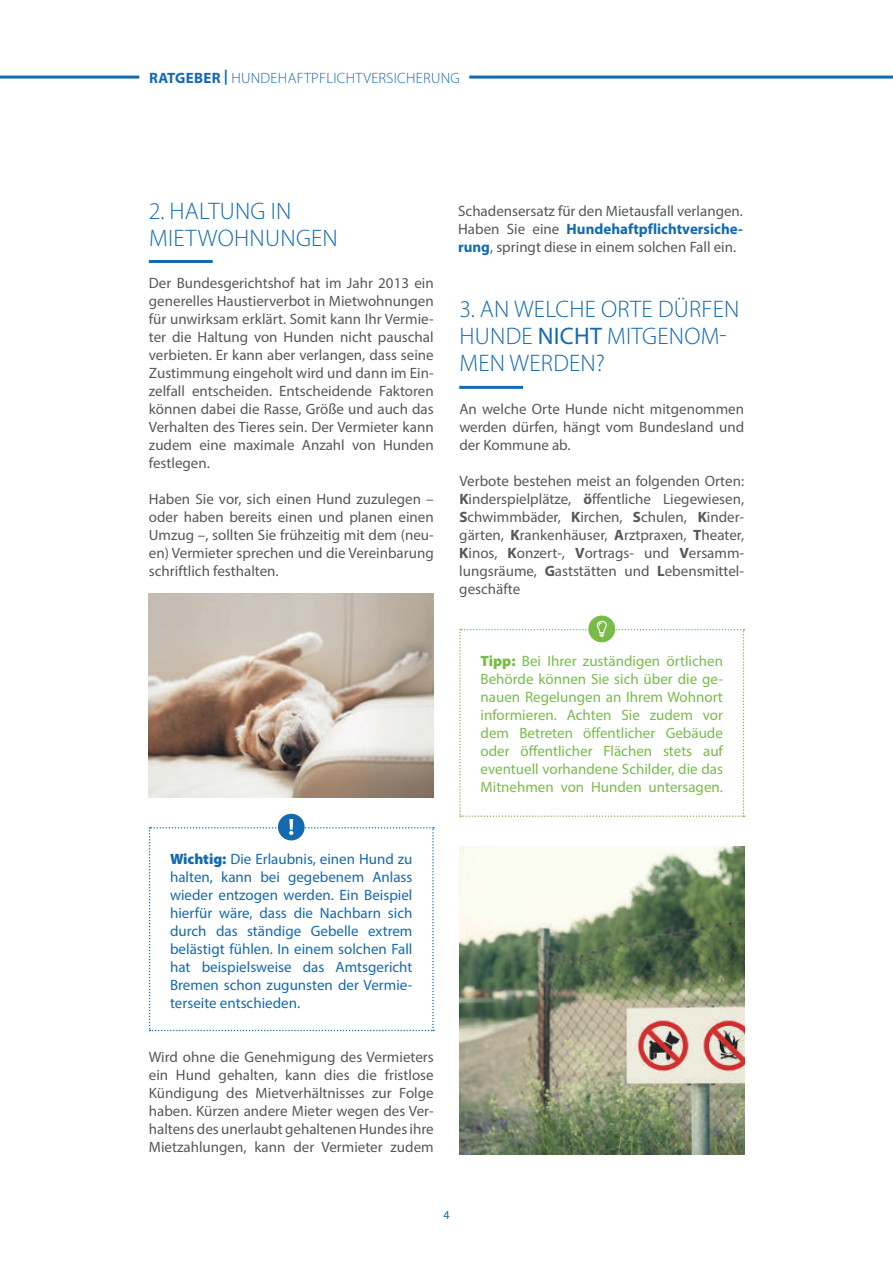
<style>
.page{position:relative;width:893px;height:1263px;background:#fff}
.page>*{position:absolute;margin:0;border:0;box-sizing:border-box;transform-origin:0 0}
.t1{font:300 24px/27px "Myriad Pro";letter-spacing:.01em;color:#136ab0}
.t2{font:15px/18px "Myriad Pro";color:#555859;text-align:justify}
.t3{font:15px/18px "Myriad Pro";color:#136ab0;text-align:justify}
.t4{font:15px/18px "Myriad Pro";color:#78bc48;text-align:justify}
.t5{font:300 15px "Myriad Pro";letter-spacing:.02em;color:#136ab0}
.t6{font:12px "Myriad Pro";color:#136ab0}
.s1{font-weight:700}
.s2{font-weight:700;color:#136ab0}
.s3{font-weight:400}
.s4{font-weight:900}
</style>
<div class="page">
<hr style="left:0;top:76px;width:139px;height:3px;background:#136ab0">
<hr style="left:469px;top:76px;width:424px;height:3px;background:#136ab0">
<img style="left:459px;top:846px;width:285px;height:309px">
<hr style="left:149px;top:260px;width:64px;height:3px;background:#136ab0">
<hr style="left:459px;top:386px;width:64px;height:3px;background:#136ab0">
<div style="left:278px;top:814px;width:27px;height:26px;background:#136ab0;border-radius:50%"></div>
<svg style="left:149px;top:819px;width:285px;height:212px"></svg>
<img style="left:149px;top:594px;width:285px;height:204px">
<svg style="left:588px;top:615px;width:27px;height:27px"></svg>
<svg style="left:459px;top:621px;width:285px;height:196px"></svg>
<p class="t5" style="left:149px;top:71px;width:312px"><span class="s1">RATGEBER |</span> HUNDEHAFTPFLICHTVERSICHERUNG</p>
<h1 class="t1" style="left:149px;top:199px;width:191px">2. HALTUNG IN<br>MIETWOHNUNGEN</h1>
<p class="t2" style="left:149px;top:274px;width:286px">Der Bundesgerichtshof hat im Jahr 2013 ein generelles Haustierverbot in Mietwohnungen für unwirksam erklärt. Somit kann Ihr Vermie&shy;ter die Haltung von Hunden nicht pauschal verbieten. Er kann aber verlangen, dass seine Zustimmung eingeholt wird und dann im Ein&shy;zelfall entscheiden. Entscheidende Faktoren können dabei die Rasse, Größe und auch das Verhalten des Tieres sein. Der Vermieter kann zudem eine maximale Anzahl von Hunden festlegen.</p>
<p class="t2" style="left:149px;top:490px;width:286px">Haben Sie vor, sich einen Hund zuzulegen – oder haben bereits einen und planen einen Umzug –, sollten Sie frühzeitig mit dem (neu&shy;en) Vermieter sprechen und die Vereinbarung schriftlich festhalten.</p>
<p class="t2" style="left:458px;top:202px;width:286px">Schadensersatz für den Mietausfall verlangen.<br>Haben Sie eine <span class="s2">Hundehaftpflichtversiche&shy;rung</span>, springt diese in einem solchen Fall ein.</p>
<h1 class="t1" style="left:459px;top:297px;width:282px">3. AN WELCHE ORTE DÜRFEN<br>HUNDE <span class="s3">NICHT</span> MITGENOM-<br>MEN WERDEN?</h1>
<p class="t2" style="left:459px;top:400px;width:286px">An welche Orte Hunde nicht mitgenommen werden dürfen, hängt vom Bundesland und der Kommune ab.</p>
<p class="t2" style="left:459px;top:472px;width:286px">Verbote bestehen meist an folgenden Orten:<br><span class="s1">K</span>inderspielplätze, <span class="s1">ö</span>ffentliche Liegewiesen, <span class="s1">S</span>chwimmbäder, <span class="s1">K</span>irchen, <span class="s1">S</span>chulen, <span class="s1">K</span>inder&shy;gärten, <span class="s1">K</span>rankenhäuser, <span class="s1">A</span>rztpraxen, <span class="s1">T</span>heater, <span class="s1">K</span>inos, <span class="s1">K</span>onzert-, <span class="s1">V</span>ortrags- und <span class="s1">V</span>ersamm&shy;lungsräume, <span class="s1">G</span>aststätten und <span class="s1">L</span>ebensmittel&shy;geschäfte</p>
<p class="t4" style="left:481px;top:652px;width:244px"><span class="s4">Tipp:</span> Bei Ihrer zuständigen örtlichen Behörde können Sie sich über die ge&shy;nauen Regelungen an Ihrem Wohnort informieren. Achten Sie zudem vor dem Betreten öffentlicher Gebäude oder öffentlicher Flächen stets auf eventuell vorhandene Schilder, die das Mitnehmen von Hunden untersagen.</p>
<p class="t3" style="left:170px;top:850px;width:244px"><span class="s4">Wichtig:</span> Die Erlaubnis, einen Hund zu halten, kann bei gegebenem Anlass wieder entzogen werden. Ein Beispiel hierfür wäre, dass die Nachbarn sich durch das ständige Gebelle extrem belästigt fühlen. In einem solchen Fall hat beispielsweise das Amtsgericht Bremen schon zugunsten der Vermie&shy;terseite entschieden.</p>
<p class="t2" style="left:149px;top:1048px;width:286px">Wird ohne die Genehmigung des Vermieters ein Hund gehalten, kann dies die fristlose Kündigung des Mietverhältnisses zur Folge haben. Kürzen andere Mieter wegen des Ver&shy;haltens des unerlaubt gehaltenen Hundes ihre Mietzahlungen, kann der Vermieter zudem</p>
<p class="t6" style="left:443px;top:1209px;width:8px">4</p>
</div>
